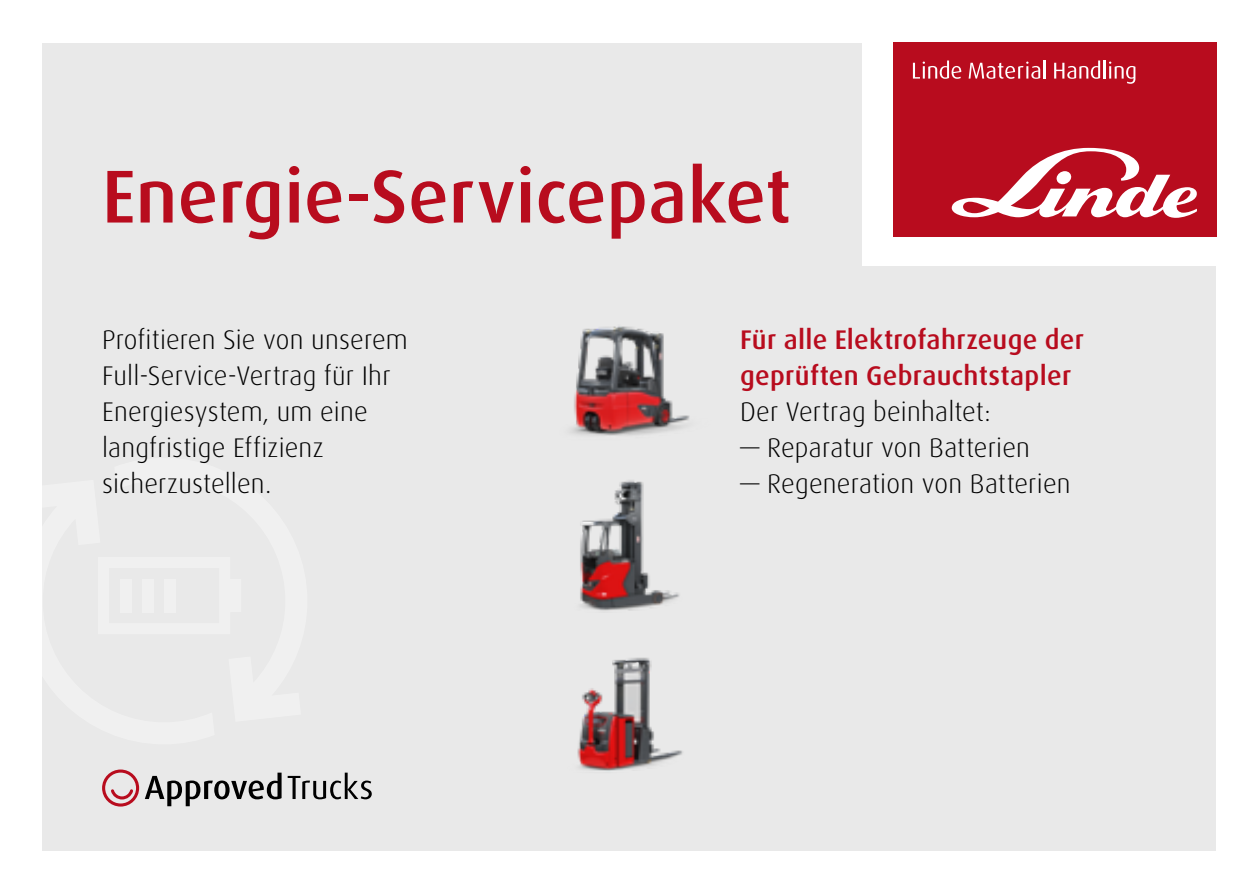
<style>
.page{position:relative;width:1259px;height:893px;background:#fff}
.page>*{position:absolute;margin:0;border:0;box-sizing:border-box;transform-origin:0 0}
.t1{font:500 75px "Dax Pro";letter-spacing:.005em;color:#b80c1e}
.t2{font:300 27px/36px "Dax Pro";letter-spacing:.005em;color:#000}
.t3{font:500 27px/36px "Dax Pro";letter-spacing:.01em;color:#b80c1e}
</style>
<div class="page">
<div style="left:43px;top:43px;width:1173px;height:807px;background:#e9e9e9"></div>
<svg style="left:102px;top:769px;width:37px;height:38px"></svg>
<svg style="left:145px;top:773px;width:136px;height:33px"></svg>
<svg style="left:288px;top:773px;width:84px;height:26px"></svg>
<svg style="left:42px;top:480px;width:1px;height:264px"></svg>
<img style="left:580px;top:480px;width:100px;height:131px">
<img style="left:577px;top:657px;width:106px;height:114px">
<img style="left:570px;top:326px;width:120px;height:110px">
<div style="left:862px;top:3px;width:393px;height:263px;background:#fff"></div>
<div style="left:892px;top:43px;width:324px;height:194px;background:#b80c1e"></div>
<svg style="left:951px;top:148px;width:246px;height:70px"></svg>
<svg style="left:913px;top:61px;width:48px;height:18px"></svg>
<svg style="left:968px;top:61px;width:77px;height:18px"></svg>
<svg style="left:1054px;top:61px;width:81px;height:23px"></svg>
<h1 class="t1" style="left:102px;top:148px;width:690px">Energie-Servicepaket</h1>
<p class="t2" style="left:102px;top:321px;width:307px">Profitieren Sie von unserem<br>Full‑Service-Vertrag für Ihr<br>Energiesystem, um eine langfristige Effizienz sicherzustellen.</p>
<p class="t3" style="left:740px;top:321px;width:345px">Für alle Elektrofahrzeuge der geprüften Gebrauchtstapler</p>
<p class="t2" style="left:740px;top:393px;width:252px">Der Vertrag beinhaltet:</p>
<p class="t2" style="left:740px;top:429px;width:291px">— Reparatur von Batterien</p>
<p class="t2" style="left:740px;top:465px;width:332px">— Regeneration von Batterien</p>
</div>
